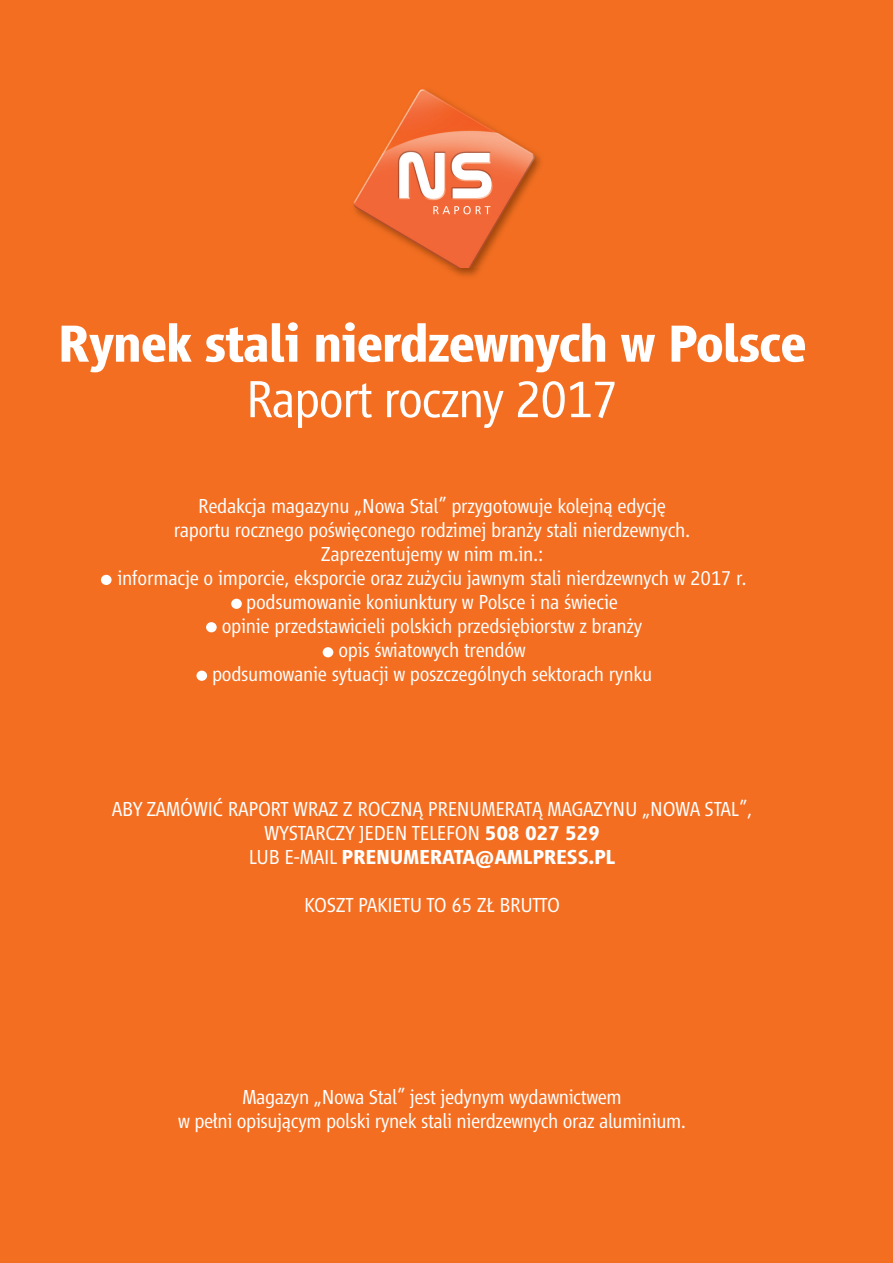
<style>
.page{position:relative;width:893px;height:1263px;background:#f36e21}
.page>*{position:absolute;margin:0;border:0;box-sizing:border-box;transform-origin:0 0}
.t1{font:700 54px "Vialog Pl LT";letter-spacing:-.03em;color:#fff}
.t2{font:300 54px "Vialog Pl LT";letter-spacing:-.03em;color:#fff}
.t3{font:300 21px/24px "Vialog Pl LT";letter-spacing:-.015em;color:#fff;text-align:center}
.s1{font-weight:700}
</style>
<div class="page">
<img style="left:353px;top:89px;width:188px;height:179px">
<div style="left:101px;top:575px;width:11px;height:10px;background:#fff;border-radius:50%"></div>
<div style="left:231px;top:599px;width:11px;height:10px;background:#fff;border-radius:50%"></div>
<div style="left:206px;top:622px;width:11px;height:10px;background:#fff;border-radius:50%"></div>
<div style="left:323px;top:647px;width:10px;height:10px;background:#fff;border-radius:50%"></div>
<div style="left:196px;top:671px;width:11px;height:10px;background:#fff;border-radius:50%"></div>
<h1 class="t1" style="left:57px;top:326px;width:751px">Rynek stali nierdzewnych w Polsce</h1>
<h1 class="t2" style="left:246px;top:381px;width:374px">Raport roczny 2017</h1>
<p class="t3" style="left:117px;top:496px;width:631px">Redakcja magazynu „Nowa Stal” przygotowuje kolejną edycję<br>raportu rocznego poświęconego rodzimej branży stali nierdzewnych.<br>Zaprezentujemy w nim m.in.:<br>informacje o imporcie, eksporcie oraz zużyciu jawnym stali nierdzewnych w 2017 r. podsumowanie koniunktury w Polsce i na świecie<br>opinie przedstawicieli polskich przedsiębiorstw z branży<br>opis światowych trendów<br>podsumowanie sytuacji w poszczególnych sektorach rynku</p>
<p class="t3" style="left:112px;top:799px;width:642px">ABY ZAMÓWIĆ RAPORT WRAZ Z ROCZNĄ PRENUMERATĄ MAGAZYNU „NOWA STAL”,<br>WYSTARCZY JEDEN TELEFON <span class="s1">508 027 529<br></span>LUB E-MAIL <span class="s1">PRENUMERATA@AMLPRESS.PL</span></p>
<p class="t3" style="left:304px;top:895px;width:257px">KOSZT PAKIETU TO 65 ZŁ BRUTTO</p>
<p class="t3" style="left:178px;top:1087px;width:510px">Magazyn „Nowa Stal” jest jedynym wydawnictwem<br>w pełni opisującym polski rynek stali nierdzewnych oraz aluminium.</p>
</div>
